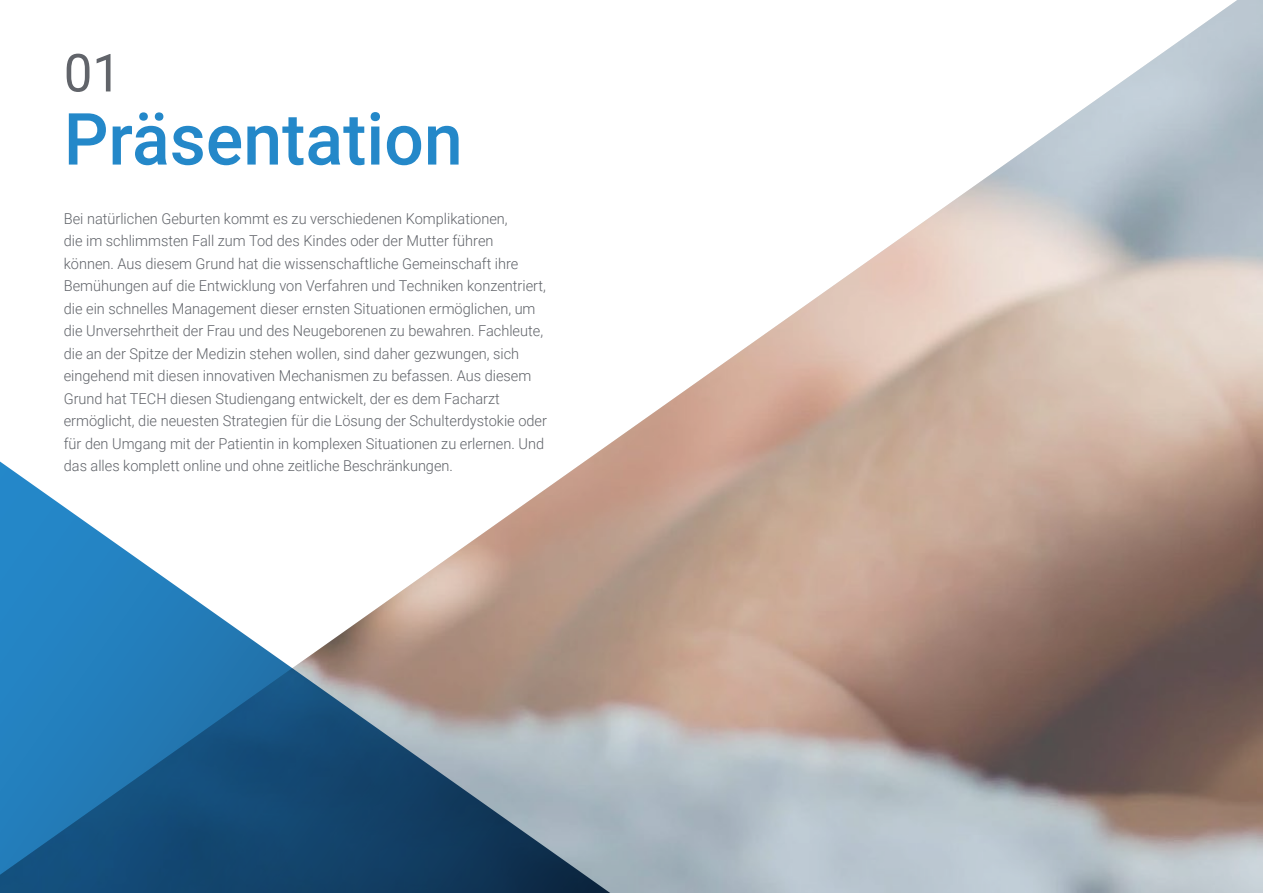
<style>
.page{position:relative;width:1263px;height:893px;background:#fff}
.page>*{position:absolute;margin:0;border:0;box-sizing:border-box;transform-origin:0 0}
.t1{font:500 72px "Roboto";color:#2488c9}
.t2{font:52.5px "Roboto";color:#61646a}
.t3{font:300 15px/22.5px "Roboto";color:#61646a}
</style>
<div class="page">
<img style="left:607px;top:0;width:656px;height:893px">
<svg style="left:0;top:446px;width:640px;height:447px"></svg>
<h2 class="t2" style="left:64px;top:36px;width:59px">01</h2>
<h1 class="t1" style="left:64px;top:89px;width:400px">Präsentation</h1>
<p class="t3" style="left:64px;top:207px;width:485px">Bei natürlichen Geburten kommt es zu verschiedenen Komplikationen,<br>die im schlimmsten Fall zum Tod des Kindes oder der Mutter führen können. Aus diesem Grund hat die wissenschaftliche Gemeinschaft ihre Bemühungen auf die Entwicklung von Verfahren und Techniken konzentriert, die ein schnelles Management dieser ernsten Situationen ermöglichen, um die Unversehrtheit der Frau und des Neugeborenen zu bewahren. Fachleute, die an der Spitze der Medizin stehen wollen, sind daher gezwungen, sich eingehend mit diesen innovativen Mechanismen zu befassen. Aus diesem Grund hat TECH diesen Studiengang entwickelt, der es dem Facharzt ermöglicht, die neuesten Strategien für die Lösung der Schulterdystokie oder für den Umgang mit der Patientin in komplexen Situationen zu erlernen. Und das alles komplett online und ohne zeitliche Beschränkungen.</p>
</div>
